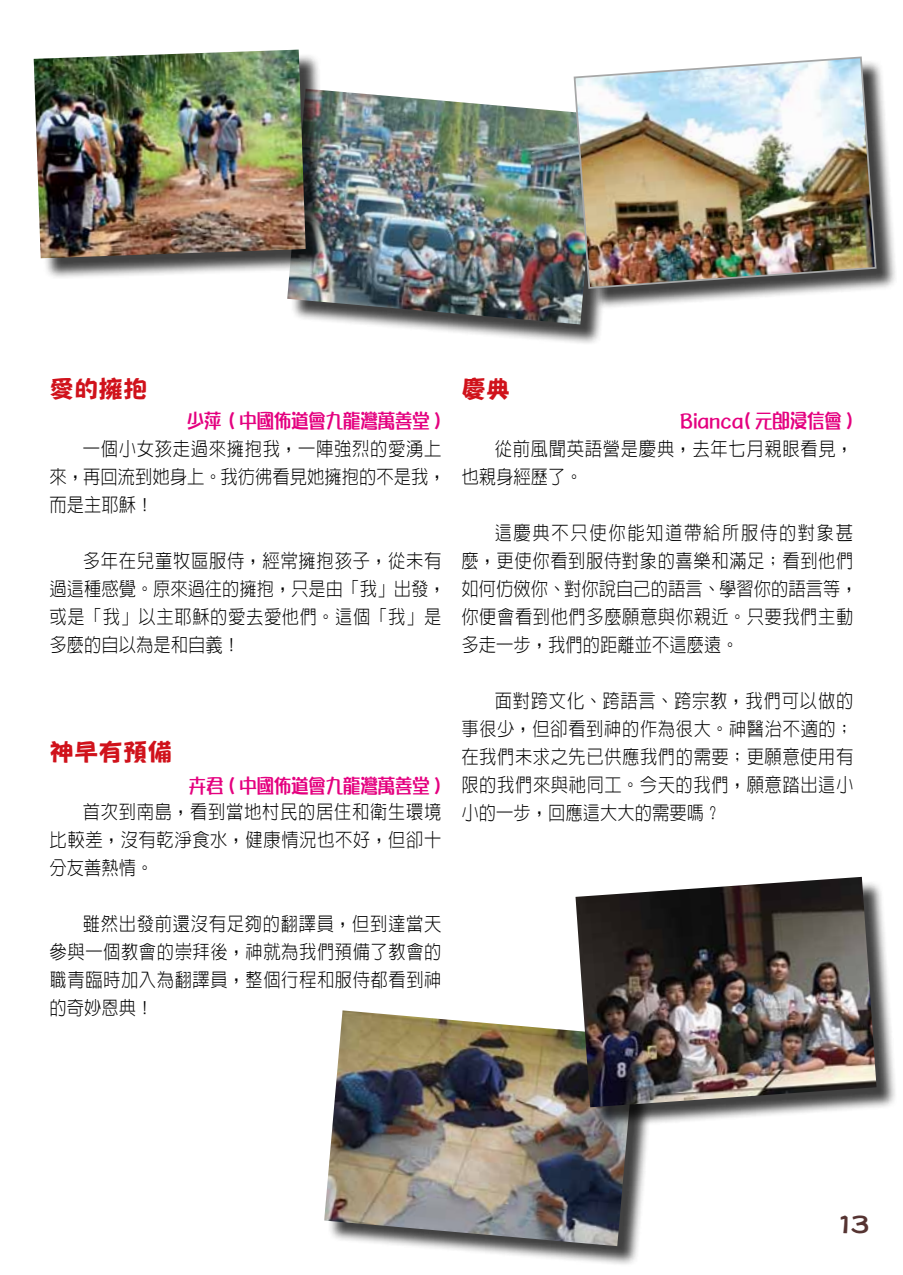
<style>
.page{position:relative;width:903px;height:1275px;background:#fff}
.page>*{position:absolute;margin:0;border:0;box-sizing:border-box;transform-origin:0 0}
.t1{font:800 24.5px "AR Qiao Hei B5";color:#d0121b}
.t2{font:800 22.05px "AR Qiao Hei B5";color:#563432;scale:1.11 1}
.t3{font:300 19.25px/28px "AR Hei B5 HK";letter-spacing:.03em;color:#000;scale:.9 1}
.t4{font:300 19.25px/28px "AR Hei B5 HK";color:#000;scale:.9 1}
.t5{font:800 19.25px "AR Xin Chao POPB5";color:#e4007f;scale:.9 1}
</style>
<div class="page">
<div style="left:327px;top:1013px;width:329px;height:254px;background:#000;opacity:.75"></div>
<img style="left:324px;top:1010px;width:312px;height:236px">
<div style="left:290px;top:91px;width:329px;height:254px;background:#000;opacity:.75"></div>
<img style="left:287px;top:90px;width:312px;height:234px">
<div style="left:36px;top:52px;width:291px;height:227px;background:#000;opacity:.75"></div>
<img style="left:34px;top:50px;width:272px;height:208px">
<div style="left:578px;top:879px;width:319px;height:249px;background:#000;opacity:.75"></div>
<img style="left:575px;top:877px;width:301px;height:230px">
<div style="left:576px;top:59px;width:321px;height:250px;background:#000;opacity:.75"></div>
<img style="left:573px;top:56px;width:304px;height:234px">
<p class="t1" style="left:50px;top:377px;width:99px">愛的擁抱</p>
<p class="t5" style="left:187px;top:411px;width:284px">少萍 ( 中國佈道會九龍灣萬善堂 )</p>
<p class="t4" style="left:50px;top:435px;width:442px;text-indent:33px">一個小女孩走過來擁抱我，一陣強烈的愛湧上來，再回流到她身上。我彷彿看見她擁抱的不是我，而是主耶穌！</p>
<p class="t3" style="left:50px;top:547px;width:442px;text-indent:33px">多年在兒童牧區服侍，經常擁抱孩子，從未有過這種感覺。原來過往的擁抱，只是由「我」出發，或是「我」以主耶穌的愛去愛他們。這個「我」是多麼的自以為是和自義！</p>
<p class="t1" style="left:50px;top:739px;width:124px">神早有預備</p>
<p class="t5" style="left:189px;top:776px;width:282px">卉君 ( 中國佈道會九龍灣萬善堂 )</p>
<p class="t3" style="left:50px;top:797px;width:437px;text-align:justify;text-indent:33px">首次到南島，看到當地村民的居住和衛生環境比較差，沒有乾淨食水，健康情況也不好，但卻十分友善熱情。</p>
<p class="t3" style="left:50px;top:909px;width:437px;text-align:justify;text-indent:33px">雖然出發前還沒有足夠的翻譯員，但到達當天參與一個教會的崇拜後，神就為我們預備了教會的職青臨時加入為翻譯員，整個行程和服侍都看到神的奇妙恩典！</p>
<p class="t1" style="left:461px;top:377px;width:50px">慶典</p>
<p class="t5" style="left:680px;top:411px;width:194px">Bianca( 元郎浸信會 )</p>
<p class="t3" style="left:461px;top:435px;width:437px;text-indent:33px">從前風聞英語營是慶典，去年七月親眼看見，也親身經歷了。</p>
<p class="t3" style="left:461px;top:519px;width:442px;text-indent:33px">這慶典不只使你能知道帶給所服侍的對象甚麼，更使你看到服侍對象的喜樂和滿足；看到他們如何仿傚你、對你說自己的語言、學習你的語言等，你便會看到他們多麼願意與你親近。只要我們主動多走一步，我們的距離並不這麼遠。</p>
<p class="t3" style="left:461px;top:687px;width:437px;text-align:justify;text-indent:33px">面對跨文化、跨語言、跨宗教，我們可以做的事很少，但卻看到神的作為很大。神醫治不適的；在我們未求之先已供應我們的需要；更願意使用有限的我們來與祂同工。今天的我們，願意踏出這小小的一步，回應這大大的需要嗎？</p>
<p class="t2" style="left:838px;top:1213px;width:30px">13</p>
</div>
